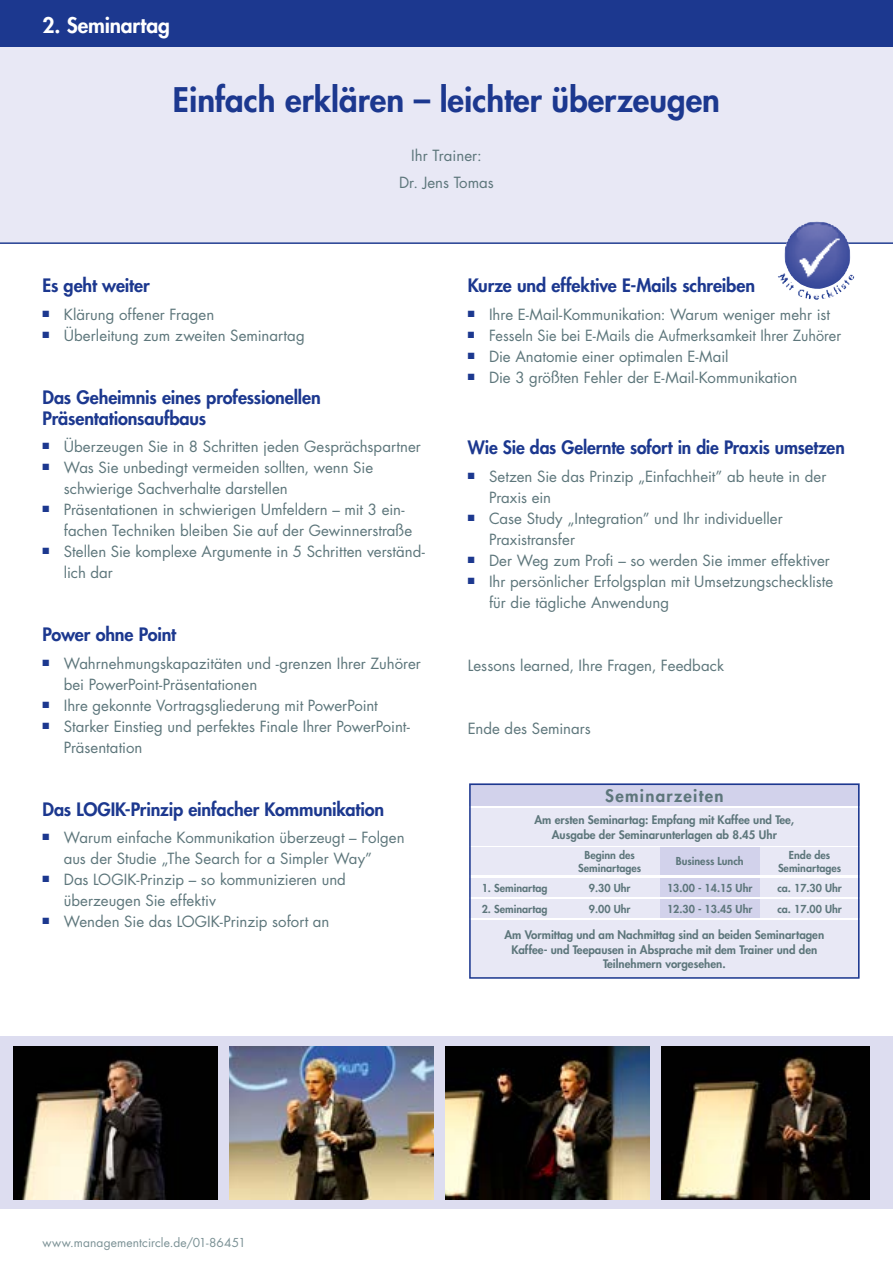
<style>
.page{position:relative;width:893px;height:1263px;background:#fff}
.page>*{position:absolute;margin:0;border:0;box-sizing:border-box;transform-origin:0 0}
.t1{font:800 33px "Futura Std";color:#1c388f}
.t2{font:800 21px "Futura Std";letter-spacing:-.005em;color:#fff}
.t3{font:800 18px/21px "Futura Std";letter-spacing:-.01em;color:#1c388f}
.t4{font:800 16.8px "Futura Std";letter-spacing:.075em;color:#5d767b}
.t5{font:15px/21px "Futura Std";color:#5d767b}
.t6{font:15px "Futura Std";color:#5d767b;scale:.96 1}
.t7{font:12px "Futura Std";letter-spacing:.01em;color:#7b9195}
.t8{font:800 11.55px/14.5px "Futura Std";color:#5d767b;text-align:center}
.t9{font:800 10.65px/12.3px "Futura Std";color:#5d767b;text-align:center}
</style>
<div class="page">
<div style="left:0;top:43px;width:893px;height:199px;background:#e8e8f5"></div>
<div style="left:0;top:1036px;width:893px;height:173px;background:#ddddf0"></div>
<div style="left:0;top:0;width:893px;height:47px;background:#1c388f"></div>
<hr style="left:0;top:242px;width:893px;height:2px;background:#1c388f">
<svg style="left:469px;top:783px;width:391px;height:196px"></svg>
<img style="left:778px;top:221px;width:76px;height:69px">
<img style="left:661px;top:1046px;width:209px;height:153px">
<img style="left:445px;top:1046px;width:204px;height:153px">
<img style="left:14px;top:1046px;width:204px;height:153px">
<img style="left:229px;top:1046px;width:205px;height:153px">
<h2 class="t2" style="left:43px;top:12px;width:129px">2. Seminartag</h2>
<h1 class="t1" style="left:173px;top:79px;width:548px">Einfach erklären – leichter überzeugen</h1>
<p class="t5" style="left:399px;top:143px;width:96px;line-height:26.5px;text-align:center">Ihr Trainer:<br>Dr. Jens Tomas</p>
<p class="t3" style="left:43px;top:275px;width:109px">Es geht weiter</p>
<p class="t5" style="left:43px;top:304px;width:173px"><sup>■</sup> Klärung offener Fragen</p>
<p class="t5" style="left:43px;top:325px;width:264px"><sup>■</sup> Überleitung zum zweiten Seminartag</p>
<p class="t3" style="left:43px;top:387px;width:280px">Das Geheimnis eines professionellen<br>Präsentationsaufbaus</p>
<p class="t5" style="left:43px;top:436px;width:380px"><sup>■</sup> Überzeugen Sie in 8 Schritten jeden Gesprächspartner</p>
<p class="t5" style="left:64px;top:457px;width:311px;text-indent:-21px"><sup>■</sup> Was Sie unbedingt vermeiden sollten, wenn Sie schwierige Sachverhalte darstellen</p>
<p class="t5" style="left:64px;top:499px;width:350px;text-indent:-21px"><sup>■</sup> Präsentationen in schwierigen Umfeldern – mit 3 ein&shy;fachen Techniken bleiben Sie auf der Gewinnerstraße</p>
<p class="t5" style="left:64px;top:541px;width:363px;text-indent:-21px"><sup>■</sup> Stellen Sie komplexe Argumente in 5 Schritten verständ&shy;lich dar</p>
<p class="t3" style="left:43px;top:624px;width:135px">Power ohne Point</p>
<p class="t5" style="left:64px;top:653px;width:359px;text-indent:-21px"><sup>■</sup> Wahrnehmungskapazitäten und -grenzen Ihrer Zuhörer bei PowerPoint-Präsentationen</p>
<p class="t5" style="left:43px;top:695px;width:337px"><sup>■</sup> Ihre gekonnte Vortragsgliederung mit PowerPoint</p>
<p class="t5" style="left:64px;top:716px;width:348px;text-indent:-21px"><sup>■</sup> Starker Einstieg und perfektes Finale Ihrer PowerPoint-<br>Präsentation</p>
<p class="t3" style="left:43px;top:798px;width:343px">Das LOGIK-Prinzip einfacher Kommunikation</p>
<p class="t5" style="left:64px;top:827px;width:342px;text-indent:-21px"><sup>■</sup> Warum einfache Kommunikation überzeugt – Folgen aus der Studie „The Search for a Simpler Way”</p>
<p class="t5" style="left:64px;top:869px;width:284px;text-indent:-21px"><sup>■</sup> Das LOGIK-Prinzip – so kommunizieren und überzeugen Sie effektiv</p>
<p class="t5" style="left:43px;top:911px;width:288px"><sup>■</sup> Wenden Sie das LOGIK-Prinzip sofort an</p>
<p class="t3" style="left:468px;top:275px;width:289px">Kurze und effektive E-Mails schreiben</p>
<p class="t5" style="left:468px;top:304px;width:364px"><sup>■</sup> Ihre E-Mail-Kommunikation: Warum weniger mehr ist</p>
<p class="t6" style="left:468px;top:326px;width:390px"><sup>■</sup> Fesseln Sie bei E-Mails die Aufmerksamkeit Ihrer Zuhörer</p>
<p class="t5" style="left:468px;top:346px;width:262px"><sup>■</sup> Die Anatomie einer optimalen E-Mail</p>
<p class="t5" style="left:468px;top:367px;width:331px"><sup>■</sup> Die 3 größten Fehler der E-Mail-Kommunikation</p>
<p class="t3" style="left:468px;top:437px;width:378px">Wie Sie das Gelernte sofort in die Praxis umsetzen</p>
<p class="t5" style="left:489px;top:466px;width:339px;text-indent:-21px"><sup>■</sup> Setzen Sie das Prinzip „Einfachheit” ab heute in der<br>Praxis ein</p>
<p class="t5" style="left:489px;top:508px;width:295px;text-indent:-21px"><sup>■</sup> Case Study „Integration” und Ihr individueller<br>Praxistransfer</p>
<p class="t5" style="left:468px;top:550px;width:364px"><sup>■</sup> Der Weg zum Profi – so werden Sie immer effektiver</p>
<p class="t5" style="left:489px;top:571px;width:346px;text-indent:-21px"><sup>■</sup> Ihr persönlicher Erfolgsplan mit Umsetzungscheckliste für die tägliche Anwendung</p>
<p class="t5" style="left:468px;top:655px;width:258px">Lessons learned, Ihre Fragen, Feedback</p>
<p class="t5" style="left:468px;top:718px;width:124px">Ende des Seminars</p>
<p class="t4" style="left:605px;top:785px;width:120px">Seminarzeiten</p>
<p class="t8" style="left:534px;top:812px;width:261px">Am ersten Seminartag: Empfang mit Kaffee und Tee,<br>Ausgabe der Seminarunterlagen ab 8.45 Uhr</p>
<p class="t9" style="left:578px;top:849px;width:65px">Beginn des<br>Seminartages</p>
<p class="t9" style="left:778px;top:849px;width:65px">Ende des<br>Seminartages</p>
<p class="t9" style="left:676px;top:855px;width:69px">Business Lunch</p>
<p class="t9" style="left:589px;top:881px;width:43px">9.30 Uhr</p>
<p class="t9" style="left:777px;top:881px;width:66px">ca. 17.30 Uhr</p>
<p class="t9" style="left:589px;top:902px;width:43px">9.00 Uhr</p>
<p class="t9" style="left:777px;top:902px;width:66px">ca. 17.00 Uhr</p>
<p class="t9" style="left:667px;top:877px;width:87px;line-height:21px;text-align:left">13.00 - 14.15 Uhr<br>12.30 - 13.45 Uhr</p>
<p class="t9" style="left:482px;top:881px;width:67px">1. Seminartag</p>
<p class="t8" style="left:504px;top:928px;width:321px">Am Vormittag und am Nachmittag sind an beiden Seminartagen<br>Kaffee- und Teepausen in Absprache mit dem Trainer und den<br>Teilnehmern vorgesehen.</p>
<p class="t9" style="left:482px;top:902px;width:67px">2. Seminartag</p>
<p class="t7" style="left:43px;top:1235px;width:205px">www.managementcircle.de/01-86451</p>
</div>
